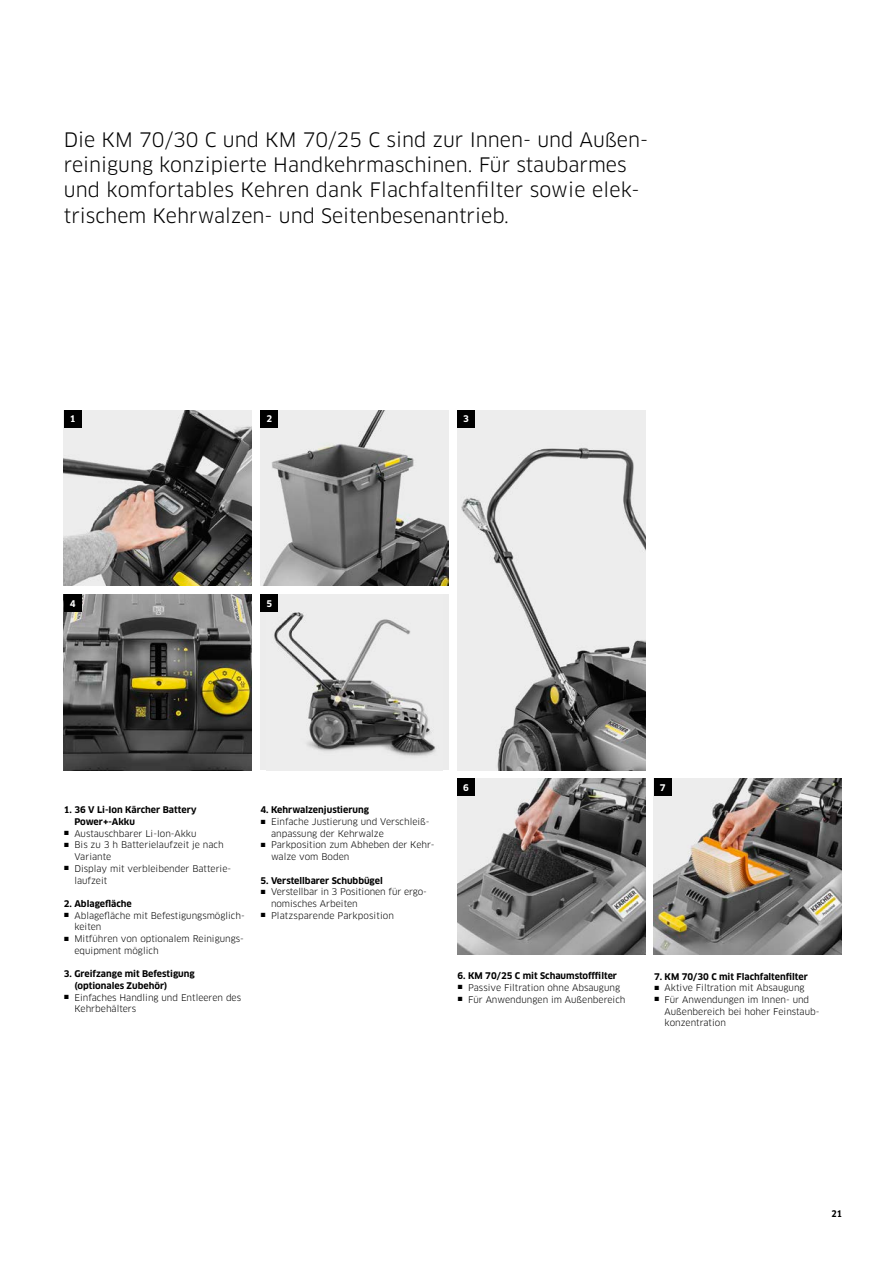
<style>
.page{position:relative;width:893px;height:1263px;background:#fff}
.page>*{position:absolute;margin:0;border:0;box-sizing:border-box;transform-origin:0 0}
.t1{font:19.5px/25.3px "Clan Pro";color:#000}
.t2{font:9px/11.7px "Clan Pro";color:#000}
.t3{font:700 9px/11.7px "Clan Pro";color:#000}
.t4{font:700 9px "Clan Pro";color:#fff}
.t5{font:700 9px "Clan Pro Narr";color:#000}
</style>
<div class="page">
<img style="left:261px;top:410px;width:187px;height:176px">
<img style="left:457px;top:410px;width:188px;height:360px">
<img style="left:64px;top:410px;width:188px;height:176px">
<img style="left:64px;top:594px;width:188px;height:176px">
<div style="left:260px;top:594px;width:189px;height:176px;background:#ececec"></div>
<img style="left:274px;top:612px;width:161px;height:144px">
<img style="left:457px;top:778px;width:188px;height:176px">
<img style="left:654px;top:778px;width:188px;height:176px">
<div style="left:64px;top:410px;width:17px;height:18px;background:#000"></div>
<div style="left:260px;top:410px;width:18px;height:18px;background:#000"></div>
<div style="left:457px;top:410px;width:18px;height:18px;background:#000"></div>
<div style="left:260px;top:594px;width:18px;height:18px;background:#000"></div>
<div style="left:64px;top:594px;width:17px;height:18px;background:#000"></div>
<div style="left:457px;top:778px;width:18px;height:18px;background:#000"></div>
<div style="left:654px;top:778px;width:17px;height:18px;background:#000"></div>
<h1 class="t1" style="left:64px;top:127px;width:586px">Die KM 70/30 C und KM 70/25 C sind zur Innen- und Außen&shy;reinigung konzipierte Handkehrmaschinen. Für staubarmes und komfortables Kehren dank Flachfaltenfilter sowie elek&shy;trischem Kehrwalzen- und Seitenbesenantrieb.</h1>
<p class="t4" style="left:70px;top:414px;width:7px">1</p>
<p class="t4" style="left:266px;top:414px;width:7px">2</p>
<p class="t4" style="left:463px;top:414px;width:7px">3</p>
<p class="t4" style="left:70px;top:598px;width:7px">4</p>
<p class="t4" style="left:266px;top:598px;width:7px">5</p>
<p class="t3" style="left:74px;top:804px;width:124px;text-indent:-11px">1. 36 V Li-Ion Kärcher Battery<br>Power+-Akku</p>
<p class="t2" style="left:64px;top:827px;width:134px"><sup>■</sup> Austauschbarer Li-Ion-Akku</p>
<p class="t2" style="left:74px;top:839px;width:151px;text-indent:-11px"><sup>■</sup> Bis zu 3 h Batterielaufzeit je nach<br>Variante</p>
<p class="t2" style="left:74px;top:863px;width:158px;text-indent:-11px"><sup>■</sup> Display mit verbleibender Batterie&shy;laufzeit</p>
<p class="t3" style="left:64px;top:898px;width:69px">2. Ablagefläche</p>
<p class="t2" style="left:74px;top:909px;width:172px;text-indent:-11px"><sup>■</sup> Ablagefläche mit Befestigungsmöglich&shy;keiten</p>
<p class="t2" style="left:74px;top:933px;width:171px;text-indent:-11px"><sup>■</sup> Mitführen von optionalem Reinigungs&shy;equipment möglich</p>
<p class="t3" style="left:74px;top:968px;width:122px;text-indent:-11px">3. Greifzange mit Befestigung (optionales Zubehör)</p>
<p class="t2" style="left:74px;top:991px;width:168px;text-indent:-11px"><sup>■</sup> Einfaches Handling und Entleeren des<br>Kehrbehälters</p>
<p class="t3" style="left:260px;top:804px;width:110px">4. Kehrwalzenjustierung</p>
<p class="t2" style="left:271px;top:816px;width:159px;text-indent:-11px"><sup>■</sup> Einfache Justierung und Verschleiß&shy;anpassung der Kehrwalze</p>
<p class="t2" style="left:271px;top:839px;width:165px;text-indent:-11px"><sup>■</sup> Parkposition zum Abheben der Kehr&shy;walze vom Boden</p>
<p class="t3" style="left:260px;top:874px;width:124px">5. Verstellbarer Schubbügel</p>
<p class="t2" style="left:271px;top:886px;width:156px;text-indent:-11px"><sup>■</sup> Verstellbar in 3 Positionen für ergo&shy;nomisches Arbeiten</p>
<p class="t2" style="left:260px;top:909px;width:135px"><sup>■</sup> Platzsparende Parkposition</p>
<p class="t4" style="left:463px;top:782px;width:7px">6</p>
<p class="t4" style="left:660px;top:782px;width:7px">7</p>
<p class="t3" style="left:458px;top:970px;width:161px">6. KM 70/25 C mit Schaumstofffilter</p>
<p class="t2" style="left:458px;top:982px;width:164px"><sup>■</sup> Passive Filtration ohne Absaugung</p>
<p class="t2" style="left:458px;top:993px;width:169px"><sup>■</sup> Für Anwendungen im Außenbereich</p>
<p class="t3" style="left:654px;top:970px;width:155px">7. KM 70/30 C mit Flachfaltenfilter</p>
<p class="t2" style="left:654px;top:982px;width:152px"><sup>■</sup> Aktive Filtration mit Absaugung</p>
<p class="t2" style="left:665px;top:994px;width:156px;text-indent:-11px"><sup>■</sup> Für Anwendungen im Innen- und<br>Außenbereich bei hoher Feinstaub&shy;konzentration</p>
<p class="t5" style="left:831px;top:1209px;width:12px">21</p>
</div>
